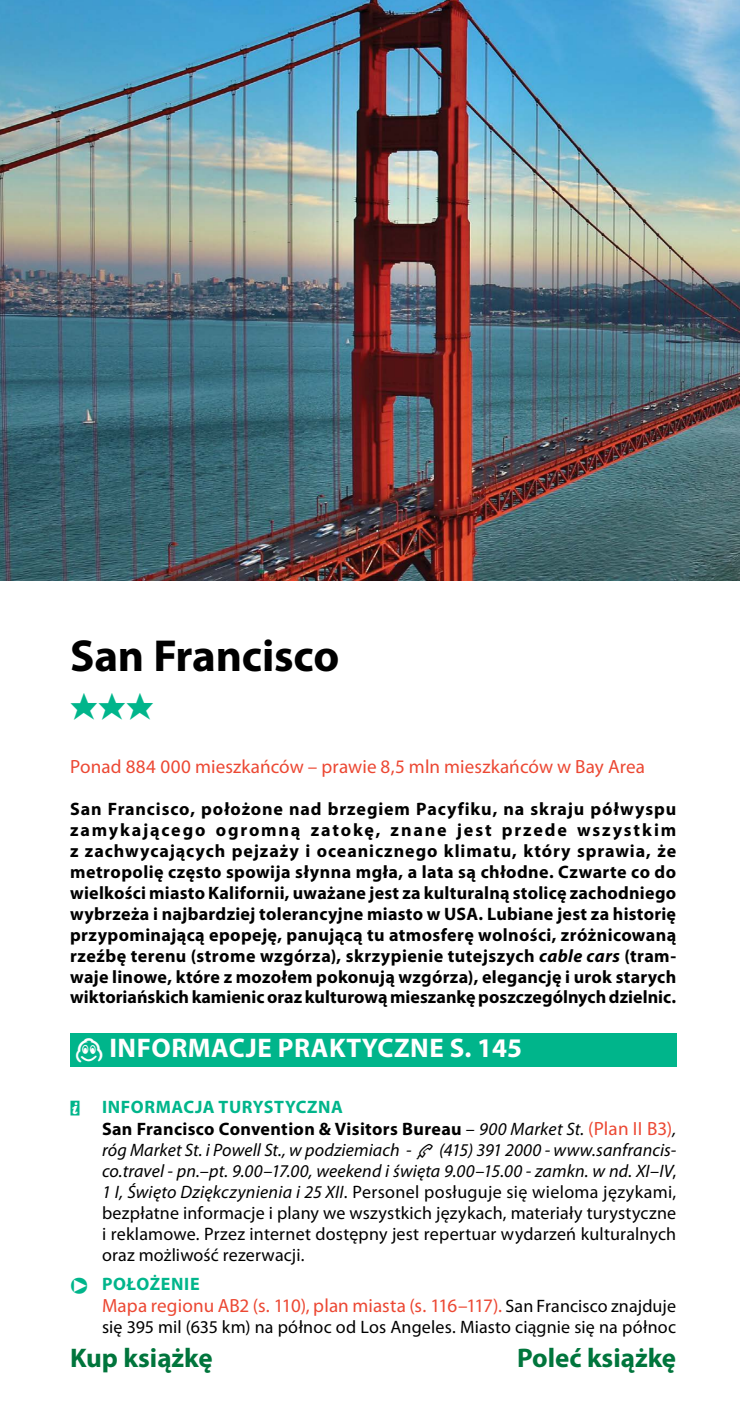
<style>
.page{position:relative;width:740px;height:1404px;background:#fff}
.page>*{position:absolute;margin:0;border:0;box-sizing:border-box;transform-origin:0 0}
.t1{font:700 45px "Myriad Pro";letter-spacing:-.005em;color:#000}
.t2{font:45px "Michelin";color:#00b58b}
.t3{font:700 27px "Myriad Pro";letter-spacing:.02em;color:#fff}
.t4{font:700 27px "Myriad Pro";color:#00753c}
.t5{font:19.12px "Myriad Pro";letter-spacing:.005em;color:#ec4833}
.t6{font:700 18px/20.9px "Myriad Pro";color:#000;text-align:justify}
.t7{font:18px/21.2px "Myriad Pro";letter-spacing:.01em;color:#000}
.t8{font:700 18px "Myriad Pro";letter-spacing:.035em;color:#00b58b}
.s1{font-style:italic}
.s2{font-family:"Michelin";font-weight:400}
.s3{font-family:"Michelin";color:#00b58b}
.s4{font-weight:700;color:#00b58b}
.s5{font-weight:700}
.s6{font-size:19.12px;color:#ec4833}
.s7{font-family:"Michelin"}
.s8{font-size:18px;color:#000}
</style>
<div class="page">
<div style="left:70px;top:1032px;width:606px;height:34px;background:#00b58b"></div>
<img style="left:0;top:0;width:740px;height:580px">
<h1 class="t1" style="left:70px;top:626px;width:271px">San Francisco</h1>
<h1 class="t2" style="left:70px;top:677px;width:86px">aaa</h1>
<p class="t5" style="left:70px;top:755px;width:576px">Ponad 884 000 mieszkańców – prawie 8,5 mln mieszkańców w Bay Area</p>
<p class="t6" style="left:70px;top:797px;width:607px">San Francisco, położone nad brzegiem Pacyfiku, na skraju półwyspu zamykającego ogromną zatokę, znane jest przede wszystkim z zachwycających pejzaży i oceanicznego klimatu, który sprawia, że metropolię często spowija słynna mgła, a lata są chłodne. Czwarte co do wielkości miasto Kalifornii, uważane jest za kulturalną stolicę zachodniego wybrzeża i najbardziej tolerancyjne miasto w USA. Lubiane jest za historię przypominającą epopeję, panującą tu atmosferę wolności, zróżnicowaną rzeźbę terenu (strome wzgórza), skrzypienie tutejszych <span class="s1">cable cars</span> (tram&shy;waje linowe, które z mozołem pokonują wzgórza), elegancję i urok starych wiktoriańskich kamienic oraz kulturową mieszankę poszczególnych dzielnic.</p>
<h2 class="t3" style="left:75px;top:1030px;width:449px"><span class="s2">y</span> INFORMACJE PRAKTYCZNE S. 145</h2>
<p class="t7" style="left:102px;top:1095px;width:576px;text-indent:-32px"><span class="s3">i</span> <span class="s4">INFORMACJA TURYSTYCZNA<br></span><span class="s5">San Francisco Convention &amp; Visitors Bureau</span> – <span class="s1">900 Market St.</span> <span class="s6">(Plan II B3)</span><span class="s1">, róg Market St. i Powell St., w podziemiach -</span> <span class="s7">t</span> <span class="s1">(415) 391 2000 - www.sanfrancis&shy;co.travel - pn.–pt. 9.00–17.00, weekend i święta 9.00–15.00 - zamkn. w nd. XI–IV</span>, <span class="s1">1 I, Święto Dziękczynienia i 25 XII</span>. Personel posługuje się wieloma językami, bezpłatne informacje i plany we wszystkich językach, materiały turystyczne i reklamowe. Przez internet dostępny jest repertuar wydarzeń kulturalnych oraz możliwość rezerwacji.</p>
<p class="t8" style="left:70px;top:1271px;width:131px"><span class="s2">Ñ</span> POŁOŻENIE</p>
<p class="t5" style="left:102px;top:1293px;width:576px">Mapa regionu AB2 (s. 110), plan miasta (s. 116–117). <span class="s8">San Francisco znajduje</span></p>
<p class="t7" style="left:102px;top:1315px;width:576px">się 395 mil (635 km) na północ od Los Angeles. Miasto ciągnie się na północ</p>
<h2 class="t4" style="left:70px;top:1340px;width:144px">Kup książkę</h2>
<h2 class="t4" style="left:517px;top:1340px;width:161px">Poleć książkę</h2>
</div>
